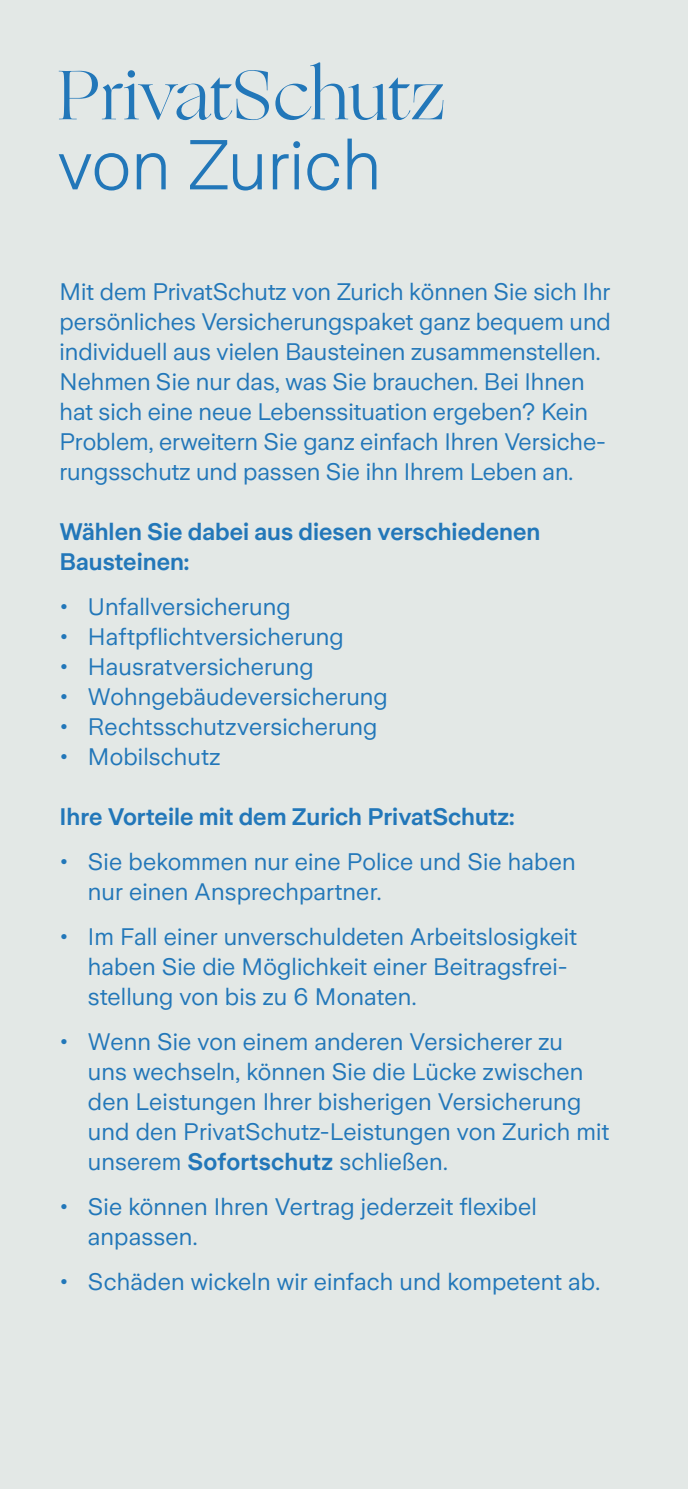
<style>
.page{position:relative;width:688px;height:1489px;background:#fff}
.page>*{position:absolute;margin:0;border:0;box-sizing:border-box;transform-origin:0 0}
.t1{font:70px "Ogg";color:#2277b9}
.t2{font:300 70px "Zurich Sans";color:#2277b9}
.t3{font:23.75px/30px "Zurich Sans";letter-spacing:.005em;color:#2277b9}
.t4{font:600 23.75px/30px "Zurich Sans";color:#2277b9}
.s1{font-weight:600}
</style>
<div class="page">
<div style="left:0;top:0;width:687px;height:1488px;background:#e3e8e6"></div>
<h1 class="t1" style="left:58px;top:49px;width:389px">PrivatSchutz</h1>
<h1 class="t2" style="left:58px;top:127px;width:325px">von Zurich</h1>
<p class="t3" style="left:60px;top:277px;width:552px">Mit dem PrivatSchutz von Zurich können Sie sich Ihr persönliches Versicherungspaket ganz bequem und individuell aus vielen Bausteinen zusammenstellen.<br>Nehmen Sie nur das, was Sie brauchen. Bei Ihnen hat sich eine neue Lebenssituation ergeben? Kein Problem, erweitern Sie ganz einfach Ihren Versiche&shy;rungsschutz und passen Sie ihn Ihrem Leben an.</p>
<p class="t4" style="left:60px;top:517px;width:482px">Wählen Sie dabei aus diesen verschiedenen<br>Bausteinen:</p>
<p class="t3" style="left:60px;top:592px;width:233px">• Unfallversicherung</p>
<p class="t3" style="left:60px;top:622px;width:286px">• Haftpflichtversicherung</p>
<p class="t3" style="left:60px;top:652px;width:255px">• Hausratversicherung</p>
<p class="t3" style="left:60px;top:682px;width:330px">• Wohngebäudeversicherung</p>
<p class="t3" style="left:60px;top:712px;width:319px">• Rechtsschutzversicherung</p>
<p class="t3" style="left:60px;top:742px;width:162px">• Mobilschutz</p>
<p class="t4" style="left:60px;top:802px;width:456px">Ihre Vorteile mit dem Zurich PrivatSchutz:</p>
<p class="t3" style="left:88px;top:847px;width:489px;text-indent:-28px">• Sie bekommen nur eine Police und Sie haben nur einen Ansprechpartner.</p>
<p class="t3" style="left:88px;top:922px;width:490px;text-indent:-28px">• Im Fall einer unverschuldeten Arbeitslosigkeit haben Sie die Möglichkeit einer Beitragsfrei&shy;stellung von bis zu 6 Monaten.</p>
<p class="t3" style="left:88px;top:1027px;width:522px;text-indent:-28px">• Wenn Sie von einem anderen Versicherer zu<br>uns wechseln, können Sie die Lücke zwischen den Leistungen Ihrer bisherigen Versicherung und den PrivatSchutz-Leistungen von Zurich mit unserem <span class="s1">Sofortschutz</span> schließen.</p>
<p class="t3" style="left:88px;top:1192px;width:450px;text-indent:-28px">• Sie können Ihren Vertrag jederzeit flexibel anpassen.</p>
<p class="t3" style="left:60px;top:1267px;width:542px">• Schäden wickeln wir einfach und kompetent ab.</p>
</div>
